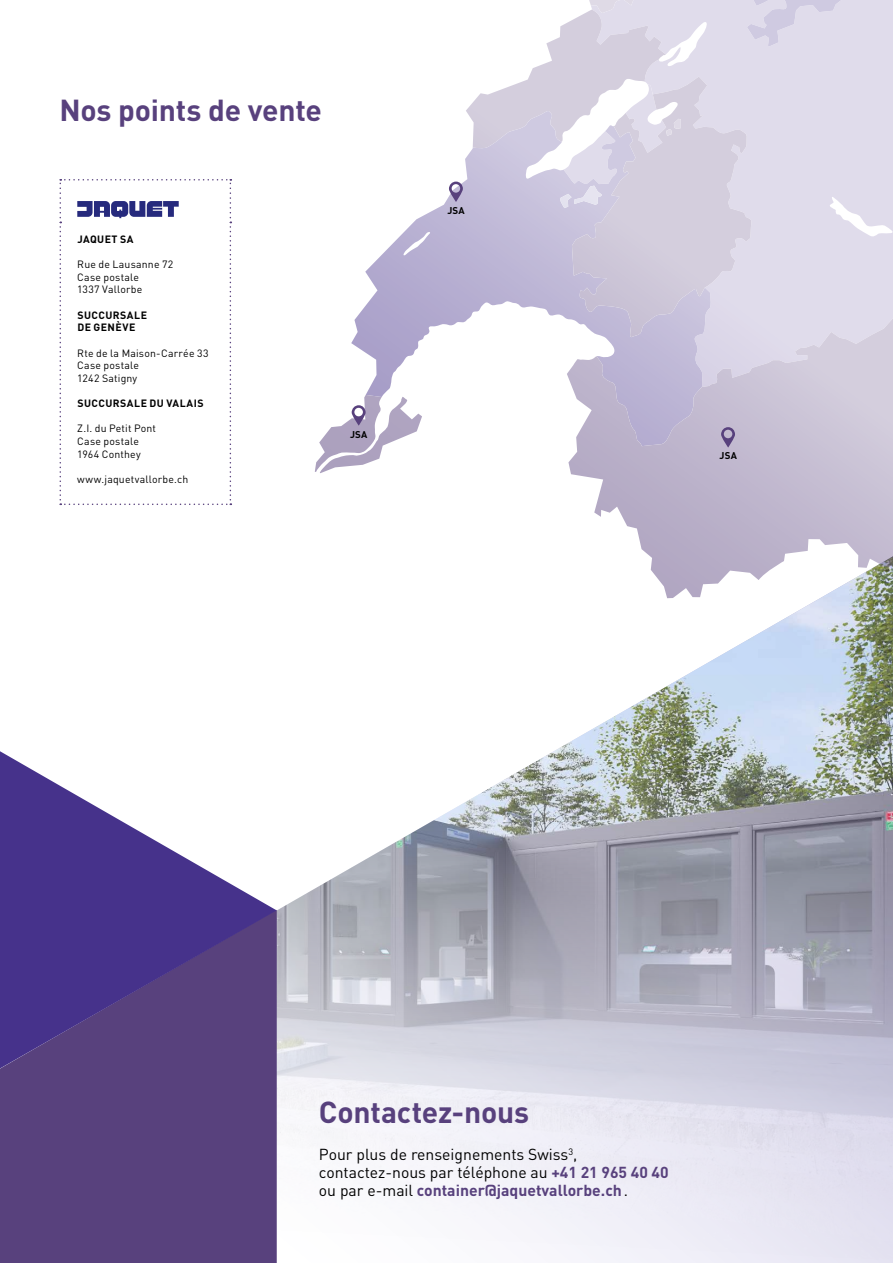
<style>
.page{position:relative;width:893px;height:1263px;background:#fff}
.page>*{position:absolute;margin:0;border:0;box-sizing:border-box;transform-origin:0 0}
.t1{font:700 30px "DIN Pro";letter-spacing:-.01em;color:#58417d}
.t2{font:15.75px/18px "DIN Pro";color:#000}
.t3{font:10.5px/12.6px "DIN Pro";letter-spacing:.02em;color:#000}
.t4{font:700 10.5px/12.6px "DIN Pro";letter-spacing:.045em;color:#000}
.t5{font:700 9.75px "DIN Pro";letter-spacing:.025em;color:#000}
.s1{font-weight:700;color:#58417d}
</style>
<div class="page">
<img style="left:277px;top:598px;width:616px;height:665px">
<div style="left:0;top:1068px;width:277px;height:195px;background:#58417d"></div>
<svg style="left:0;top:751px;width:277px;height:317px"></svg>
<svg style="left:752px;top:208px;width:141px;height:26px;background:#e4e0ed"></svg>
<svg style="left:351px;top:196px;width:221px;height:199px"></svg>
<svg style="left:567px;top:234px;width:326px;height:364px"></svg>
<svg style="left:572px;top:208px;width:180px;height:130px;background:#d0cadd"></svg>
<svg style="left:315px;top:395px;width:107px;height:78px"></svg>
<svg style="left:449px;top:0;width:444px;height:208px"></svg>
<svg style="left:60px;top:179px;width:171px;height:326px"></svg>
<svg style="left:721px;top:427px;width:14px;height:21px"></svg>
<h1 class="t1" style="left:60px;top:86px;width:264px">Nos points de vente</h1>
<p class="t4" style="left:77px;top:231px;width:58px">JAQUET SA</p>
<p class="t3" style="left:77px;top:257px;width:98px">Rue de Lausanne 72<br>Case postale<br>1337 Vallorbe</p>
<p class="t4" style="left:77px;top:307px;width:71px">SUCCURSALE<br>DE GENÈVE</p>
<p class="t3" style="left:77px;top:345px;width:133px">Rte de la Maison-Carrée 33<br>Case postale<br>1242 Satigny</p>
<p class="t4" style="left:77px;top:396px;width:128px">SUCCURSALE DU VALAIS</p>
<p class="t3" style="left:77px;top:421px;width:80px">Z.I. du Petit Pont<br>Case postale<br>1964 Conthey</p>
<p class="t3" style="left:77px;top:472px;width:113px">www.jaquetvallorbe.ch</p>
<p class="t5" style="left:350px;top:426px;width:19px">JSA</p>
<p class="t5" style="left:447px;top:202px;width:19px">JSA</p>
<p class="t5" style="left:719px;top:448px;width:19px">JSA</p>
<h1 class="t1" style="left:319px;top:1087px;width:212px">Contactez-nous</h1>
<h2 class="t2" style="left:319px;top:1144px;width:351px">Pour plus de renseignements Swiss<sup>3</sup>, contactez-nous par téléphone au <span class="s1">+41 21 965 40 40 </span>ou par e-mail <span class="s1">container@jaquetvallorbe.ch</span>.</h2>
</div>
